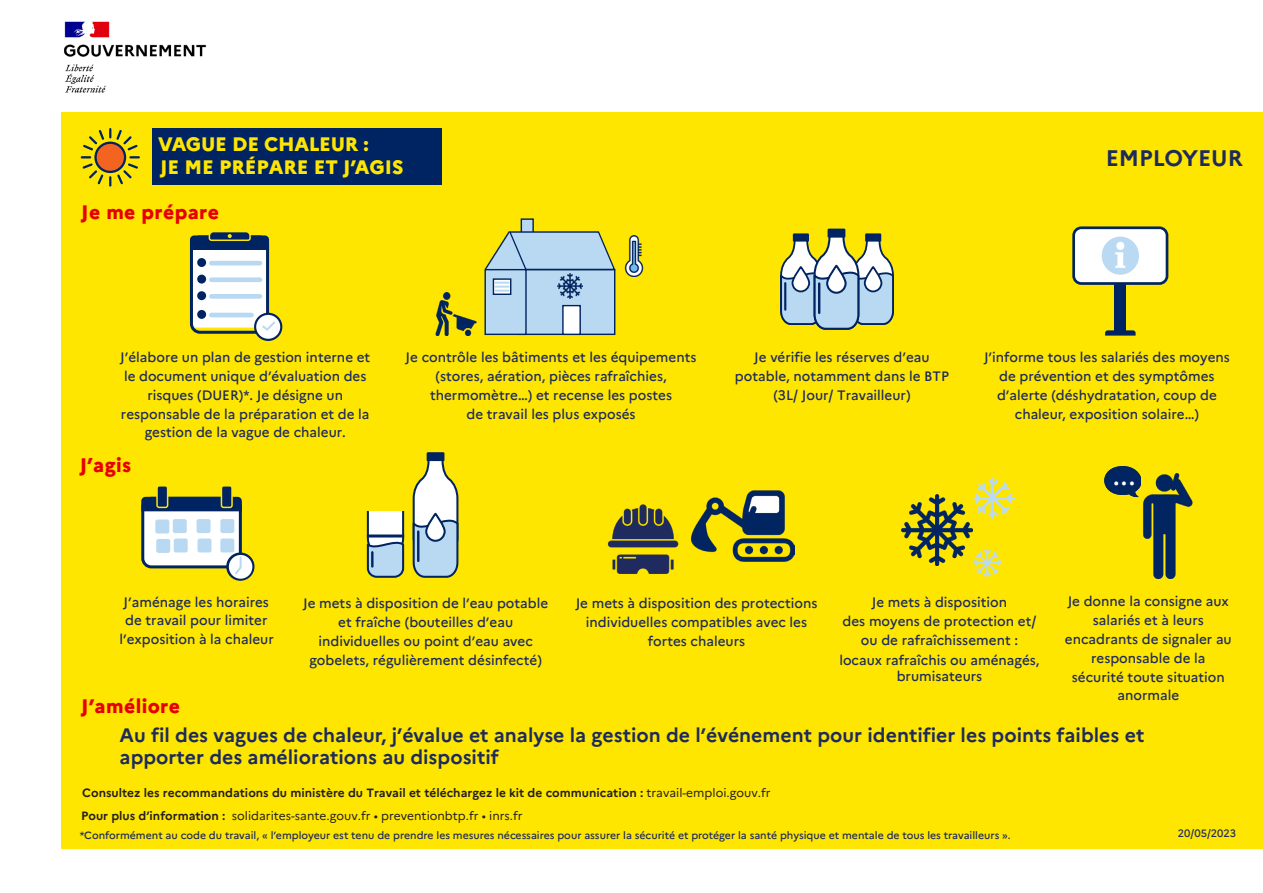
<style>
.page{position:relative;width:1263px;height:893px;background:#fff}
.page>*{position:absolute;margin:0;border:0;box-sizing:border-box;transform-origin:0 0}
.t1{font:34.5px "Minion Pro";color:#fff}
.t2{font:700 22.5px "Marianne";color:#1d2a5d}
.t3{font:700 19.5px/22.5px "Marianne";color:#1d2a5d}
.t4{font:800 19.5px "Marianne";color:#ffe601}
.t5{font:800 19.5px "Marianne";letter-spacing:.02em;color:#e60000}
.t6{font:500 13.5px/18.9px "Marianne";color:#1d2a5d;text-align:center}
.t7{font:700 12px "Marianne";color:#231f20}
.t8{font:12px "Marianne";color:#231f20}
.t9{font:500 10.5px "Marianne";color:#1d2a5d}
.t10{font:500 10.5px "Marianne";color:#1f2b5e}
.s1{font-weight:400}
.s2{font-weight:700}
</style>
<div class="page">
<div style="left:62px;top:112px;width:1201px;height:736px;background:#ffe601"></div>
<svg style="left:80px;top:128px;width:60px;height:59px"></svg>
<img style="left:64px;top:21px;width:142px;height:72px">
<div style="left:143px;top:499px;width:97px;height:68px;background:#fff;border-radius:4px"></div>
<div style="left:141px;top:497px;width:101px;height:71px;border:3px solid #002361;border-radius:9px"></div>
<svg style="left:141px;top:497px;width:101px;height:14px"></svg>
<div style="left:157px;top:486px;width:11px;height:21px;background:#002361;border-radius:2px"></div>
<div style="left:156px;top:485px;width:12px;height:23px;border:2px solid #fbe709;border-radius:2px"></div>
<div style="left:221px;top:486px;width:11px;height:21px;background:#002361;border-radius:2px"></div>
<div style="left:221px;top:485px;width:12px;height:23px;border:2px solid #fbe709;border-radius:2px"></div>
<div style="left:155px;top:519px;width:14px;height:14px;background:#b9d9f2;border-radius:2px"></div>
<div style="left:173px;top:519px;width:14px;height:14px;background:#b9d9f2;border-radius:2px"></div>
<div style="left:197px;top:519px;width:14px;height:14px;background:#b9d9f2;border-radius:2px"></div>
<div style="left:220px;top:519px;width:14px;height:14px;background:#b9d9f2;border-radius:2px"></div>
<div style="left:156px;top:539px;width:14px;height:14px;background:#b9d9f2;border-radius:2px"></div>
<div style="left:174px;top:538px;width:14px;height:14px;background:#b9d9f2;border-radius:2px"></div>
<div style="left:197px;top:538px;width:14px;height:14px;background:#b9d9f2;border-radius:2px"></div>
<svg style="left:226px;top:552px;width:28px;height:29px"></svg>
<div style="left:229px;top:555px;width:23px;height:24px;background:#fff;border-radius:50%"></div>
<svg style="left:235px;top:556px;width:7px;height:18px"></svg>
<div style="left:220px;top:538px;width:14px;height:14px;background:#b9d9f2;border-radius:2px"></div>
<svg style="left:780px;top:229px;width:114px;height:101px"></svg>
<svg style="left:412px;top:452px;width:47px;height:126px"></svg>
<svg style="left:366px;top:511px;width:39px;height:67px;background:#b7c8cc"></svg>
<div style="left:367px;top:534px;width:37px;height:3px;border:2px solid #002361"></div>
<img style="left:901px;top:494px;width:72px;height:71px">
<hr style="left:990px;top:478px;width:3px;height:41px;background:#b9d9f2">
<hr style="left:974px;top:497px;width:41px;height:3px;background:#b9d9f2">
<svg style="left:975px;top:479px;width:38px;height:37px"></svg>
<hr style="left:986px;top:549px;width:2px;height:28px;background:#b9d9f2">
<hr style="left:973px;top:562px;width:29px;height:2px;background:#b9d9f2">
<svg style="left:974px;top:550px;width:26px;height:26px"></svg>
<div style="left:1115px;top:279px;width:11px;height:51px;background:#002361"></div>
<div style="left:1074px;top:228px;width:93px;height:55px;background:#fff;border-radius:8px"></div>
<div style="left:1072px;top:226px;width:96px;height:59px;border:3px solid #002361;border-radius:8px"></div>
<svg style="left:1105px;top:330px;width:30px;height:6px"></svg>
<svg style="left:1102px;top:237px;width:37px;height:38px"></svg>
<div style="left:521px;top:218px;width:13px;height:37px;background:#b8d9f1;border:1px solid #002361"></div>
<div style="left:518px;top:269px;width:97px;height:66px;background:#b9d9f2;border:1px solid #002361"></div>
<div style="left:484px;top:269px;width:43px;height:66px;background:#b9d9f2;border:1px solid #002361"></div>
<svg style="left:484px;top:230px;width:129px;height:41px"></svg>
<div style="left:562px;top:305px;width:19px;height:30px;background:#fff;border:1px solid #002361"></div>
<svg style="left:493px;top:278px;width:18px;height:17px"></svg>
<img style="left:557px;top:273px;width:26px;height:26px">
<svg style="left:495px;top:282px;width:14px;height:10px"></svg>
<img style="left:692px;top:490px;width:102px;height:72px">
<img style="left:613px;top:235px;width:31px;height:41px">
<img style="left:435px;top:292px;width:42px;height:44px">
<img style="left:607px;top:504px;width:72px;height:70px">
<img style="left:1143px;top:473px;width:49px;height:106px">
<div style="left:191px;top:242px;width:77px;height:86px;background:#fff;border-radius:4px"></div>
<div style="left:190px;top:235px;width:79px;height:99px;border:3px solid #002361;border-radius:9px"></div>
<hr style="left:209px;top:261px;width:53px;height:4px;background:#b9d9f2;border-radius:2px">
<div style="left:209px;top:277px;width:53px;height:5px;background:#b9d9f2;border-radius:2px"></div>
<div style="left:209px;top:294px;width:53px;height:5px;background:#b9d9f2;border-radius:2px"></div>
<hr style="left:209px;top:313px;width:45px;height:4px;background:#b9d9f2;border-radius:2px">
<svg style="left:254px;top:313px;width:28px;height:28px"></svg>
<svg style="left:190px;top:232px;width:79px;height:18px"></svg>
<div style="left:197px;top:258px;width:9px;height:9px;background:#002361;border-radius:50%"></div>
<div style="left:197px;top:275px;width:9px;height:9px;background:#002361;border-radius:50%"></div>
<div style="left:197px;top:291px;width:9px;height:9px;background:#002361;border-radius:50%"></div>
<div style="left:197px;top:310px;width:9px;height:9px;background:#002361;border-radius:50%"></div>
<div style="left:256px;top:315px;width:24px;height:24px;background:#fff;border-radius:50%"></div>
<svg style="left:262px;top:321px;width:13px;height:10px"></svg>
<div style="left:153px;top:128px;width:289px;height:32px;background:#002361"></div>
<div style="left:153px;top:153px;width:289px;height:32px;background:#002361"></div>
<svg style="left:1104px;top:466px;width:37px;height:31px"></svg>
<p class="t4" style="left:158px;top:132px;width:212px">VAGUE DE CHALEUR :</p>
<p class="t4" style="left:160px;top:155px;width:245px">JE ME PRÉPARE ET J’AGIS</p>
<h3 class="t5" style="left:81px;top:200px;width:139px">Je me prépare</h3>
<p class="t2" style="left:1106px;top:144px;width:139px">EMPLOYEUR</p>
<p class="t6" style="left:120px;top:346px;width:252px">J’élabore un plan de gestion interne et le document unique d’évaluation des risques (DUER)*. Je désigne un responsable de la préparation et de la gestion de la vague de chaleur.</p>
<p class="t5" style="left:80px;top:450px;width:53px">J’agis</p>
<p class="t6" style="left:406px;top:347px;width:292px">Je contrôle les bâtiments et les équipements (stores, aération, pièces rafraîchies, thermomètre…) et recense les postes<br>de travail les plus exposés</p>
<p class="t6" style="left:984px;top:347px;width:247px">J’informe tous les salariés des moyens de prévention et des symptômes d’alerte (déshydratation, coup de chaleur, exposition solaire…)</p>
<p class="t6" style="left:735px;top:347px;width:216px">Je vérifie les réserves d’eau potable, notamment dans le BTP (3L/ Jour/ Travailleur)</p>
<h1 class="t1" style="left:1112px;top:451px;width:25px">...</h1>
<p class="t6" style="left:1065px;top:591px;width:168px">Je donne la consigne aux salariés et à leurs encadrants de signaler au responsable de la sécurité toute situation anormale</p>
<p class="t6" style="left:119px;top:591px;width:156px">J’aménage les horaires de travail pour limiter l’exposition à la chaleur</p>
<p class="t6" style="left:576px;top:593px;width:243px">Je mets à disposition des protections individuelles compatibles avec les fortes chaleurs</p>
<p class="t6" style="left:839px;top:591px;width:202px">Je mets à disposition<br>des moyens de protection et/ ou de rafraîchissement : locaux rafraîchis ou aménagés,</p>
<p class="t6" style="left:897px;top:665px;width:87px">brumisateurs</p>
<p class="t6" style="left:303px;top:593px;width:247px">Je mets à disposition de l’eau potable et fraîche (bouteilles d’eau individuelles ou point d’eau avec gobelets, régulièrement désinfecté)</p>
<p class="t5" style="left:81px;top:694px;width:100px">J’améliore</p>
<p class="t3" style="left:120px;top:723px;width:1026px">Au fil des vagues de chaleur, j’évalue et analyse la gestion de l’événement pour identifier les points faibles et apporter des améliorations au dispositif</p>
<p class="t7" style="left:82px;top:785px;width:690px">Consultez les recommandations du ministère du Travail et téléchargez le kit de communication : <span class="s1">travail-emploi.gouv.fr</span></p>
<p class="t8" style="left:81px;top:809px;width:443px"><span class="s2">Pour plus d’information :</span> solidarites-sante.gouv.fr • preventionbtp.fr • inrs.fr</p>
<p class="t9" style="left:80px;top:829px;width:932px">*Conformément au code du travail, « l’employeur est tenu de prendre les mesures nécessaires pour assurer la sécurité et protéger la santé physique et mentale de tous les travailleurs ».</p>
<p class="t10" style="left:1178px;top:825px;width:60px">20/05/2023</p>
</div>
